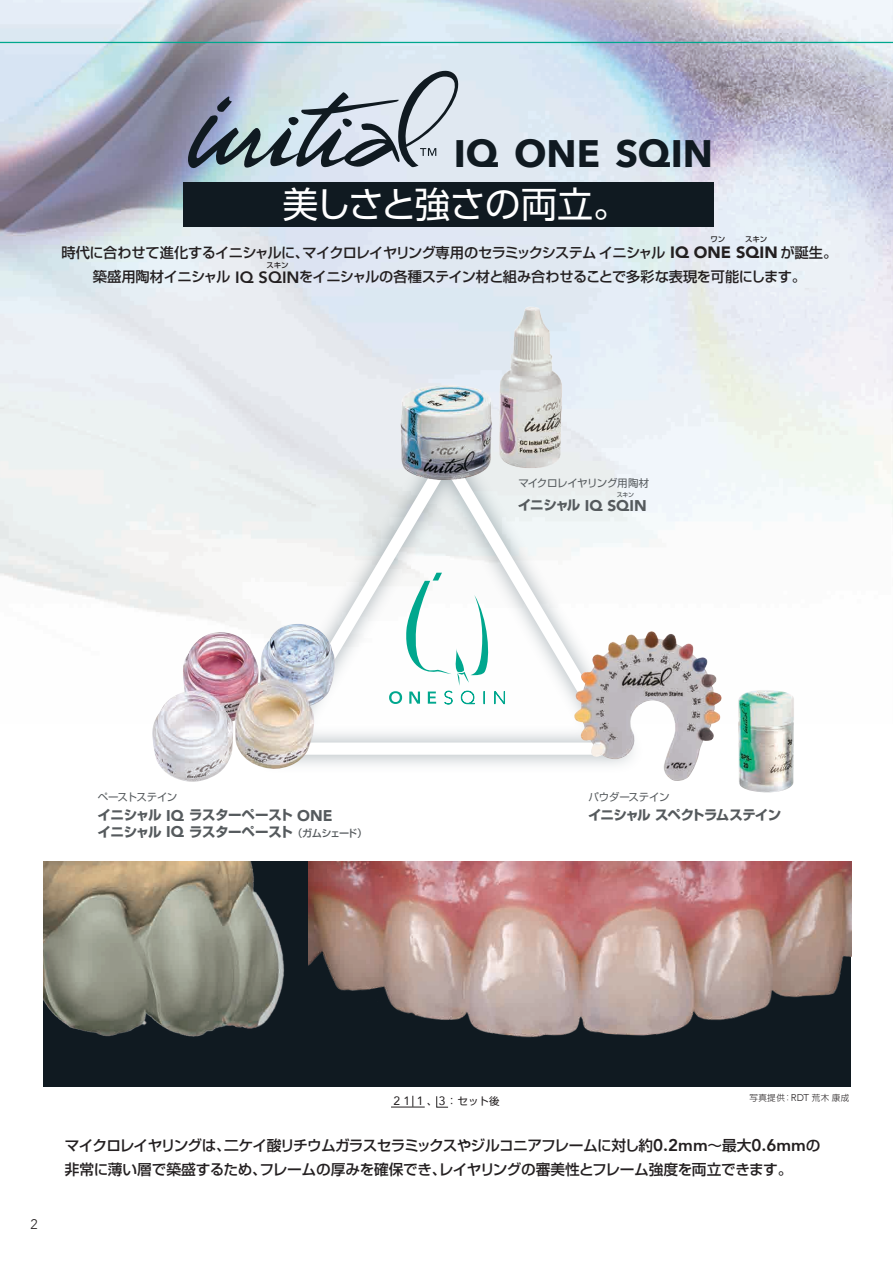
<style>
.page{position:relative;width:893px;height:1263px;background:#fff}
.page>*{position:absolute;margin:0;border:0;box-sizing:border-box;transform-origin:0 0}
.t1{font:700 38.25px "Avenir Next";color:#101a21}
.t2{font:36px "UD Shin Go Pro";letter-spacing:-.045em;color:#fff}
.t3{font:900 15.45px "Avenir";color:#555a5d}
.t4{font:500 14.7px/24px "Shin Go Pro";letter-spacing:-.04em;color:#231f20}
.t5{font:500 14.25px/24.8px "Shin Go Pro";letter-spacing:-.035em;color:#231f20;text-align:center}
.t6{font:300 13.8px "Avenir";color:#231f20}
.t7{font:700 13.5px/16.5px "Shin Go Pro";letter-spacing:-.035em;color:#555a5d}
.t8{font:700 13.5px "Shin Go Pro";letter-spacing:-.06em;color:#555a5d}
.t9{font:10.5px "Shin Go Pro";letter-spacing:-.04em;color:#555a5d}
.t10{font:10.5px "Shin Go Pro";color:#231f20}
.t11{font:300 8.55px "Shin Go Pro";letter-spacing:.055em;color:#231f20}
.t12{font:500 7.5px "UD Shin Go Pro";letter-spacing:-.035em;color:#231f20}
.t13{font:500 6px "UD Shin Go Pro";color:#555a5d}
.s1{font-family:"Avenir";font-weight:900;font-size:16.35px}
.s2{font-family:"Avenir";font-weight:800;font-size:16.35px}
.s3{font-family:"Shin Go Pro";font-weight:700;font-size:13.5px}
.s4{font-family:"Avenir";font-weight:900;font-size:15.45px}
.s5{font-weight:500;font-size:10.2px}
.s6{font-family:"Avenir";font-size:12.15px}
.s7{font-family:"Avenir";font-size:9.9px}
.s8{font-family:"Avenir";font-weight:800;font-size:16.95px}
</style>
<div class="page">
<img style="left:0;top:0;width:893px;height:623px">
<img style="left:240px;top:422px;width:414px;height:201px">
<svg style="left:253px;top:435px;width:382px;height:330px"></svg>
<img style="left:336px;top:260px;width:311px;height:249px">
<img style="left:574px;top:631px;width:148px;height:150px">
<svg style="left:389px;top:573px;width:116px;height:131px"></svg>
<img style="left:152px;top:624px;width:183px;height:158px">
<img style="left:738px;top:690px;width:56px;height:103px">
<div style="left:183px;top:182px;width:530px;height:44px;background:#101a21"></div>
<div style="left:43px;top:861px;width:808px;height:226px;background:#101a21"></div>
<img style="left:43px;top:861px;width:241px;height:176px">
<img style="left:309px;top:861px;width:542px;height:238px">
<hr style="left:391px;top:1107px;width:34px;height:1px;background:#231f20">
<svg style="left:436px;top:1095px;width:13px;height:13px"></svg>
<svg style="left:0;top:41px;width:893px;height:137px;background:#b8c1cf"></svg>
<h1 class="t1" style="left:454px;top:120px;width:261px">IQ ONE SQIN</h1>
<h2 class="t2" style="left:283px;top:175px;width:348px">美しさと強さの両立。</h2>
<p class="t12" style="left:711px;top:233px;width:16px">ワン</p>
<p class="t12" style="left:745px;top:233px;width:24px">スキン</p>
<p class="t5" style="left:62px;top:238px;width:777px">時代に合わせて進化するイニシャルに、マイクロレイヤリング専用のセラミックシステムイニシャル <span class="s1">IQ ONE SQIN</span> が誕生。築盛用陶材イニシャル <span class="s2">IQ SQIN</span>をイニシャルの各種ステイン材と組み合わせることで多彩な表現を可能にします。</p>
<p class="t12" style="left:267px;top:259px;width:24px">スキン</p>
<p class="t9" style="left:518px;top:474px;width:133px">マイクロレイヤリング用陶材</p>
<p class="t3" style="left:518px;top:492px;width:130px"><span class="s3">イニシャル</span> IQ SQIN</p>
<p class="t13" style="left:617px;top:490px;width:19px">スキン</p>
<p class="t9" style="left:98px;top:788px;width:81px">ペーストステイン</p>
<p class="t7" style="left:97px;top:805px;width:271px">イニシャル <span class="s4">IQ</span> ラスターペースト <span class="s4">ONE<br></span>イニシャル <span class="s4">IQ</span> ラスターペースト<span class="s5">（ガムシェード）</span></p>
<p class="t9" style="left:588px;top:788px;width:83px">パウダーステイン</p>
<p class="t8" style="left:588px;top:804px;width:195px">イニシャルスペクトラムステイン</p>
<p class="t6" style="left:30px;top:1216px;width:9px">2</p>
<p class="t10" style="left:393px;top:1092px;width:108px"><span class="s6">2 1 1</span> 、 <span class="s6">3</span>：セット後</p>
<p class="t11" style="left:749px;top:1090px;width:101px">写真提供：<span class="s7">RDT</span> 荒木康成</p>
<p class="t4" style="left:65px;top:1131px;width:757px">マイクロレイヤリングは、二ケイ酸リチウムガラスセラミックスやジルコニアフレームに対し約<span class="s8">0.2mm</span>～最大<span class="s8">0.6mm</span>の非常に薄い層で築盛するため、フレームの厚みを確保でき、レイヤリングの審美性とフレーム強度を両立できます。</p>
</div>
